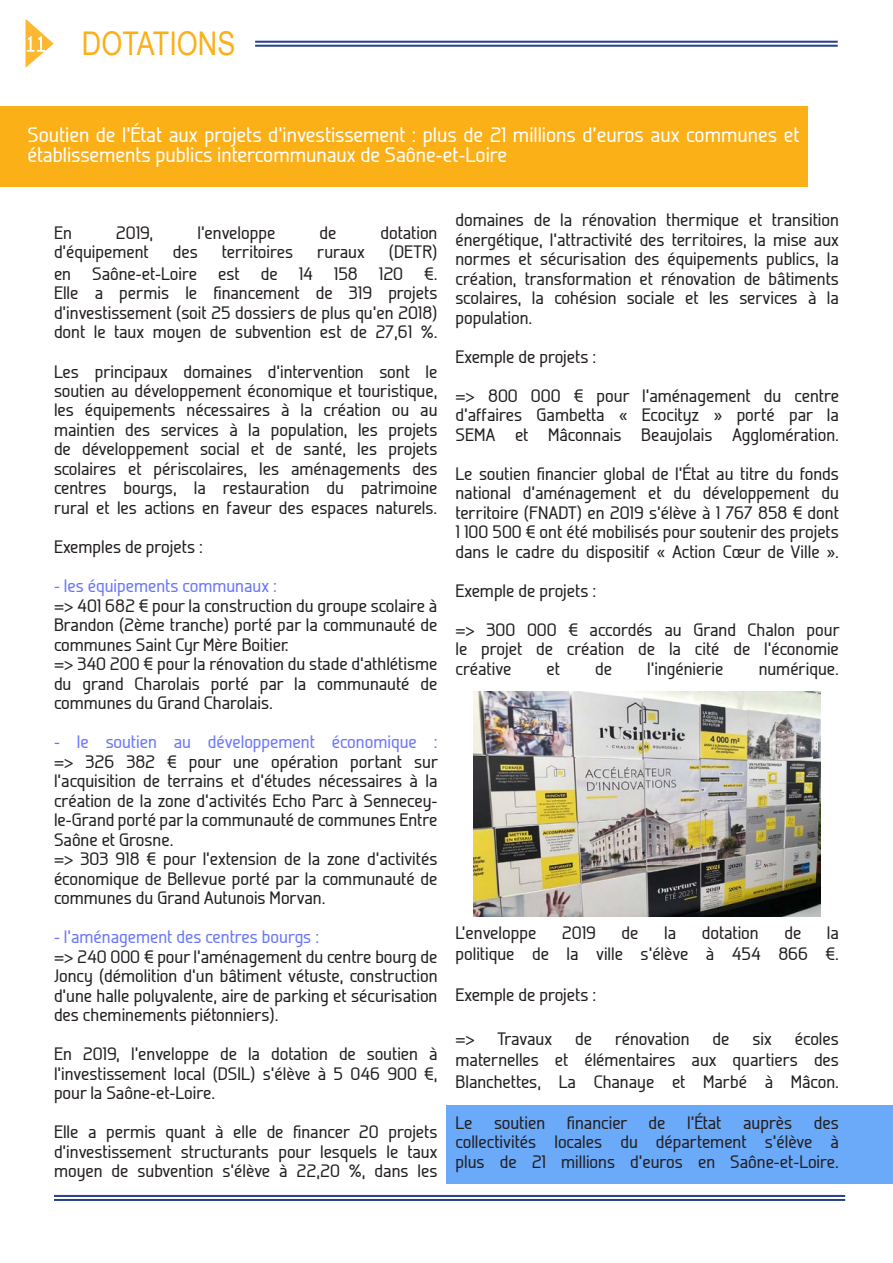
<style>
.page{position:relative;width:893px;height:1263px;background:#fff}
.page>*{position:absolute;margin:0;border:0;box-sizing:border-box;transform-origin:0 0}
.t1{font:32.7px "Arial";color:#fbb017;scale:.83 1}
.t2{font:500 21px/19.5px "Galette";color:#fff}
.t3{font:500 18px/19.5px "Galette";color:#231f20;text-align:justify}
.t4{font:500 18px "Galette";color:#6b76f9}
</style>
<div class="page">
<div style="left:446px;top:1106px;width:447px;height:78px;background:#6baaf9"></div>
<hr style="left:54px;top:1195px;width:791px;height:2px;background:#253f8e">
<hr style="left:54px;top:1199px;width:791px;height:2px;background:#253f8e">
<div style="left:0;top:106px;width:808px;height:81px;background:#fbb017"></div>
<hr style="left:255px;top:41px;width:583px;height:2px;background:#253f8e">
<hr style="left:255px;top:45px;width:583px;height:2px;background:#253f8e">
<svg style="left:26px;top:20px;width:28px;height:48px"></svg>
<img style="left:474px;top:691px;width:346px;height:225px">
<p class="t1" style="left:82px;top:22px;width:186px">DOTATIONS</p>
<p class="t2" style="left:28px;top:125px;width:773px">Soutien de l’État aux projets d’investissement : plus de 21 millions d’euros aux communes et établissements publics intercommunaux de Saône-et-Loire</p>
<p class="t3" style="left:54px;top:223px;width:19px">En</p>
<p class="t3" style="left:116px;top:223px;width:39px">2019,</p>
<p class="t3" style="left:197px;top:223px;width:79px">l’enveloppe</p>
<p class="t3" style="left:319px;top:223px;width:18px">de</p>
<p class="t3" style="left:381px;top:223px;width:58px">dotation</p>
<p class="t3" style="left:54px;top:242px;width:96px">d’équipement</p>
<p class="t3" style="left:173px;top:242px;width:27px">des</p>
<p class="t3" style="left:222px;top:242px;width:73px">territoires</p>
<p class="t3" style="left:317px;top:242px;width:49px">ruraux</p>
<p class="t3" style="left:54px;top:241px;width:385px;line-height:21.6px;text-align:right">(DETR)<br>en Saône-et-Loire est de 14 158 120 €.</p>
<p class="t3" style="left:54px;top:283px;width:385px">Elle a permis le financement de 319 projets d’investissement (soit 25 dossiers de plus qu’en 2018) dont le taux moyen de subvention est de 27,61 %.</p>
<p class="t3" style="left:54px;top:361px;width:385px">Les principaux domaines d’intervention sont le soutien au développement économique et touristique, les équipements nécessaires à la création ou au maintien des services à la population, les projets de développement social et de santé, les projets scolaires et périscolaires, les aménagements des centres bourgs, la restauration du patrimoine rural et les actions en faveur des espaces naturels.</p>
<p class="t3" style="left:54px;top:537px;width:150px">Exemples de projets :</p>
<p class="t4" style="left:54px;top:575px;width:224px">- les équipements communaux :</p>
<p class="t3" style="left:54px;top:595px;width:385px">=&gt; 401 682 € pour la construction du groupe scolaire à Brandon (2ème tranche) porté par la communauté de communes Saint Cyr Mère Boitier.</p>
<p class="t3" style="left:54px;top:654px;width:385px">=&gt; 340 200 € pour la rénovation du stade d’athlétisme du grand Charolais porté par la communauté de communes du Grand Charolais.</p>
<p class="t4" style="left:54px;top:731px;width:385px">- le soutien au développement économique :</p>
<p class="t3" style="left:54px;top:751px;width:386px">=&gt; 326 382 € pour une opération portant sur l’acquisition de terrains et d’études nécessaires à la création de la zone d’activités Echo Parc à Sennecey&shy;le-Grand porté par la communauté de communes Entre Saône et Grosne.</p>
<p class="t3" style="left:54px;top:849px;width:385px">=&gt; 303 918 € pour l’extension de la zone d’activités économique de Bellevue porté par la communauté de communes du Grand Autunois Morvan.</p>
<p class="t4" style="left:54px;top:926px;width:267px">- l’aménagement des centres bourgs :</p>
<p class="t3" style="left:54px;top:946px;width:385px">=&gt; 240 000 € pour l’aménagement du centre bourg de Joncy (démolition d’un bâtiment vétuste, construction d’une halle polyvalente, aire de parking et sécurisation des cheminements piétonniers).</p>
<p class="t3" style="left:54px;top:1044px;width:385px">En 2019, l’enveloppe de la dotation de soutien à l’investissement local (DSIL) s’élève à 5 046 900 €, pour la Saône-et-Loire.</p>
<p class="t3" style="left:54px;top:1122px;width:385px">Elle a permis quant à elle de financer 20 projets d’investissement structurants pour lesquels le taux moyen de subvention s’élève à 22,20 %, dans les</p>
<p class="t3" style="left:455px;top:210px;width:385px">domaines de la rénovation thermique et transition énergétique, l’attractivité des territoires, la mise aux normes et sécurisation des équipements publics, la création, transformation et rénovation de bâtiments scolaires, la cohésion sociale et les services à la population.</p>
<p class="t3" style="left:455px;top:346px;width:142px">Exemple de projets :</p>
<p class="t3" style="left:455px;top:385px;width:385px">=&gt; 800 000 € pour l’aménagement du centre d’affaires Gambetta « Ecocityz » porté par la SEMA et Mâconnais Beaujolais Agglomération.</p>
<p class="t3" style="left:455px;top:463px;width:385px">Le soutien financier global de l’État au titre du fonds national d’aménagement et du développement du territoire (FNADT) en 2019 s’élève à 1 767 858 € dont 1 100 500 € ont été mobilisés pour soutenir des projets dans le cadre du dispositif « Action Cœur de Ville ».</p>
<p class="t3" style="left:455px;top:580px;width:142px">Exemple de projets :</p>
<p class="t3" style="left:455px;top:619px;width:386px">=&gt; 300 000 € accordés au Grand Chalon pour le projet de création de la cité de l’économie créative</p>
<p class="t3" style="left:546px;top:658px;width:15px">et</p>
<p class="t3" style="left:595px;top:658px;width:18px">de</p>
<p class="t3" style="left:647px;top:658px;width:78px">l’ingénierie</p>
<p class="t3" style="left:759px;top:658px;width:82px">numérique.</p>
<p class="t3" style="left:455px;top:921px;width:385px;line-height:21.6px;text-align:right">la<br>politique de la ville s’élève à 454 866 €.</p>
<p class="t3" style="left:455px;top:985px;width:142px">Exemple de projets :</p>
<p class="t3" style="left:455px;top:1028px;width:98px">=&gt; Travaux</p>
<p class="t3" style="left:575px;top:1028px;width:18px">de</p>
<p class="t3" style="left:615px;top:1028px;width:76px">rénovation</p>
<p class="t3" style="left:712px;top:1028px;width:18px">de</p>
<p class="t3" style="left:752px;top:1028px;width:21px">six</p>
<p class="t3" style="left:455px;top:922px;width:82px">L’enveloppe</p>
<p class="t3" style="left:562px;top:922px;width:36px">2019</p>
<p class="t3" style="left:622px;top:922px;width:18px">de</p>
<p class="t3" style="left:664px;top:922px;width:14px">la</p>
<p class="t3" style="left:702px;top:922px;width:58px">dotation</p>
<p class="t3" style="left:784px;top:922px;width:18px">de</p>
<p class="t3" style="left:455px;top:1027px;width:385px;line-height:21.6px;text-indent:339px">écoles maternelles et élémentaires aux quartiers des Blanchettes, La Chanaye et Marbé à Mâcon.</p>
<p class="t3" style="left:455px;top:1112px;width:385px">Le soutien financier de l’État auprès des collectivités locales du département s’élève à plus de 21 millions d’euros en Saône-et-Loire.</p>
</div>
